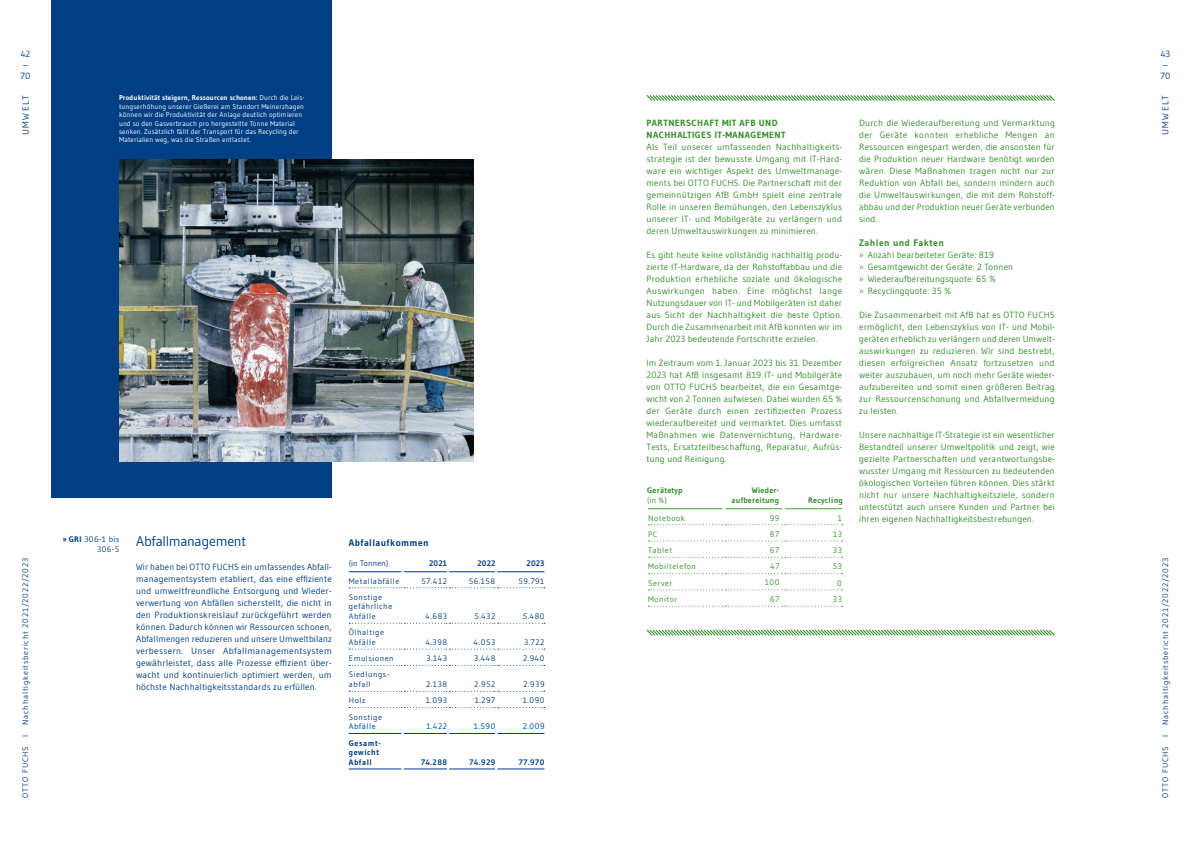
<style>
.page{position:relative;width:1191px;height:842px;background:#fff}
.page>*{position:absolute;margin:0;border:0;box-sizing:border-box;transform-origin:0 0}
.t1{font:14px "Gudea";letter-spacing:-.02em;color:#003f84}
.t2{font:700 9.5px "Gudea";letter-spacing:.045em;color:#003f84}
.t3{font:700 9.5px "Gudea";letter-spacing:.045em;color:#378e2e}
.t4{font:9px/12px "Gudea";letter-spacing:.015em;color:#378e2e;text-align:justify}
.t5{font:9px/12px "Gudea";letter-spacing:.015em;color:#003f84}
.t6{font:700 9px/12px "Gudea";letter-spacing:.05em;color:#378e2e}
.t7{font:8px/9.6px "Gudea";letter-spacing:.07em;color:#003f84}
.t8{font:8px "Gudea";letter-spacing:.1em;color:#003f84}
.t9{font:8px "Gudea";letter-spacing:.07em;color:#378e2e}
.t10{font:700 8px/9.6px "Gudea";letter-spacing:.07em;color:#003f84}
.t11{font:700 8px/9.6px "Gudea";letter-spacing:.025em;color:#378e2e;text-align:right}
.t12{font:8px/10px "Gudea";letter-spacing:.05em;color:#003f84;text-align:right}
.t13{font:8px "Gudea";letter-spacing:.025em;color:#003f84}
.t14{font:7px/8.4px "Gudea";letter-spacing:.015em;color:#fff}
.s1{font-weight:700}
</style>
<div class="page">
<hr style="left:349px;top:769px;width:53px;height:1px;background:#003f84">
<hr style="left:404px;top:769px;width:43px;height:1px;background:#003f84">
<hr style="left:449px;top:769px;width:46px;height:1px;background:#003f84">
<hr style="left:497px;top:769px;width:47px;height:1px;background:#003f84">
<svg style="left:349px;top:623px;width:196px;height:1px"></svg>
<hr style="left:349px;top:733px;width:53px;height:1px;background:#003f84">
<hr style="left:404px;top:733px;width:43px;height:1px;background:#003f84">
<hr style="left:449px;top:733px;width:46px;height:1px;background:#003f84">
<hr style="left:497px;top:733px;width:47px;height:1px;background:#003f84">
<svg style="left:349px;top:571px;width:196px;height:17px"></svg>
<hr style="left:402px;top:623px;width:2px;height:26px;background:#fff">
<hr style="left:447px;top:623px;width:2px;height:26px;background:#fff">
<hr style="left:495px;top:623px;width:2px;height:26px;background:#fff">
<svg style="left:349px;top:649px;width:196px;height:17px"></svg>
<hr style="left:402px;top:665px;width:2px;height:26px;background:#fff">
<hr style="left:447px;top:665px;width:2px;height:26px;background:#fff">
<hr style="left:495px;top:665px;width:2px;height:26px;background:#fff">
<svg style="left:349px;top:691px;width:196px;height:17px"></svg>
<hr style="left:402px;top:707px;width:2px;height:26px;background:#fff">
<hr style="left:447px;top:707px;width:2px;height:26px;background:#fff">
<hr style="left:495px;top:707px;width:2px;height:26px;background:#fff">
<svg style="left:648px;top:508px;width:195px;height:99px"></svg>
<svg style="left:646px;top:95px;width:409px;height:6px;background:#a3cb9f"></svg>
<svg style="left:646px;top:629px;width:409px;height:7px"></svg>
<div style="left:51px;top:0;width:281px;height:498px;background:#003f84"></div>
<img style="left:119px;top:159px;width:354px;height:303px">
<p class="t5" style="left:21px;top:49px;width:11px;line-height:10.8px">42 –<br>70</p>
<p class="t5" style="left:1160px;top:49px;width:11px;line-height:10.8px">43 –<br>70</p>
<p class="t5" style="left:19px;top:135px;width:41px;rotate:-90deg">Umwelt</p>
<p class="t5" style="left:1159px;top:135px;width:41px;rotate:-90deg">Umwelt</p>
<p class="t14" style="left:119px;top:94px;width:187px"><span class="s1">Produktivität steigern, Ressourcen schonen:</span> Durch die Leis&shy;tungserhöhung unserer Gießerei am Standort Meinerzhagen können wir die Produktivität der Anlage deutlich optimieren und so den Gasverbrauch pro hergestellte Tonne Material senken. Zusätzlich fällt der Transport für das Recycling der Materialien weg, was die Straßen entlastet.</p>
<p class="t6" style="left:646px;top:116px;width:140px">PARTNERSCHAFT MIT AFB UND<br>NACHHALTIGES IT-MANAGEMENT</p>
<p class="t4" style="left:646px;top:140px;width:197px">Als Teil unserer umfassenden Nachhaltigkeits&shy;strategie ist der bewusste Umgang mit IT-Hard&shy;ware ein wichtiger Aspekt des Umweltmanage&shy;ments bei OTTO FUCHS. Die Partnerschaft mit der gemeinnützigen AfB GmbH spielt eine zentrale Rolle in unseren Bemühungen, den Lebenszyklus unserer IT- und Mobilgeräte zu verlängern und deren Umweltauswirkungen zu minimieren.</p>
<p class="t4" style="left:646px;top:248px;width:197px">Es gibt heute keine vollständig nachhaltig produ&shy;zierte IT-Hardware, da der Rohstoffabbau und die Produktion erhebliche soziale und ökologische Auswirkungen haben. Eine möglichst lange Nutzungsdauer von IT- und Mobilgeräten ist daher aus Sicht der Nachhaltigkeit die beste Option.<br>Durch die Zusammenarbeit mit AfB konnten wir im Jahr 2023 bedeutende Fortschritte erzielen.</p>
<p class="t4" style="left:646px;top:356px;width:197px">Im Zeitraum vom 1. Januar 2023 bis 31. Dezember 2023 hat AfB insgesamt 819 IT- und Mobilgeräte von OTTO FUCHS bearbeitet, die ein Gesamtge&shy;wicht von 2 Tonnen aufwiesen. Dabei wurden 65 % der Geräte durch einen zertifizierten Prozess wiederaufbereitet und vermarktet. Dies umfasst Maßnahmen wie Datenvernichtung, Hardware-Tests, Ersatzteilbeschaffung, Reparatur, Aufrüs&shy;tung und Reinigung.</p>
<p class="t11" style="left:647px;top:486px;width:37px">Gerätetyp</p>
<p class="t9" style="left:647px;top:495px;width:21px">(in %)</p>
<p class="t11" style="left:731px;top:486px;width:49px">Wieder&shy;aufbereitung</p>
<p class="t11" style="left:808px;top:495px;width:36px">Recycling</p>
<p class="t9" style="left:648px;top:513px;width:38px">Notebook</p>
<p class="t9" style="left:769px;top:513px;width:11px">99</p>
<p class="t9" style="left:837px;top:513px;width:6px">1</p>
<p class="t9" style="left:648px;top:529px;width:11px">PC</p>
<p class="t9" style="left:770px;top:529px;width:11px">87</p>
<p class="t9" style="left:833px;top:529px;width:10px">13</p>
<p class="t9" style="left:648px;top:545px;width:26px">Tablet</p>
<p class="t9" style="left:770px;top:545px;width:11px">67</p>
<p class="t9" style="left:833px;top:545px;width:11px">33</p>
<p class="t9" style="left:648px;top:562px;width:49px">Mobiltelefon</p>
<p class="t9" style="left:770px;top:561px;width:10px">47</p>
<p class="t9" style="left:832px;top:562px;width:11px">53</p>
<p class="t9" style="left:648px;top:578px;width:26px">Server</p>
<p class="t9" style="left:765px;top:578px;width:16px">100</p>
<p class="t9" style="left:837px;top:578px;width:6px">0</p>
<p class="t9" style="left:648px;top:594px;width:31px">Monitor</p>
<p class="t9" style="left:770px;top:594px;width:11px">67</p>
<p class="t9" style="left:833px;top:594px;width:11px">33</p>
<p class="t4" style="left:859px;top:116px;width:197px">Durch die Wiederaufbereitung und Vermarktung der Geräte konnten erhebliche Mengen an Ressourcen eingespart werden, die ansonsten für die Produktion neuer Hardware benötigt worden wären. Diese Maßnahmen tragen nicht nur zur Reduktion von Abfall bei, sondern mindern auch die Umweltauswirkungen, die mit dem Rohstoff&shy;abbau und der Produktion neuer Geräte verbunden sind.</p>
<p class="t3" style="left:859px;top:236px;width:86px">Zahlen und Fakten</p>
<p class="t4" style="left:859px;top:248px;width:155px;text-align:left">» Anzahl bearbeiteter Geräte: 819<br>» Gesamtgewicht der Geräte: 2 Tonnen » Wiederaufbereitungsquote: 65 %<br>» Recyclingquote: 35 %</p>
<p class="t4" style="left:859px;top:308px;width:197px">Die Zusammenarbeit mit AfB hat es OTTO FUCHS ermöglicht, den Lebenszyklus von IT- und Mobil&shy;geräten erheblich zu verlängern und deren Umwelt&shy;auswirkungen zu reduzieren. Wir sind bestrebt, diesen erfolgreichen Ansatz fortzusetzen und weiter auszubauen, um noch mehr Geräte wieder&shy;aufzubereiten und somit einen größeren Beitrag zur Ressourcenschonung und Abfallvermeidung zu leisten.</p>
<p class="t4" style="left:859px;top:428px;width:197px">Unsere nachhaltige IT-Strategie ist ein wesentlicher Bestandteil unserer Umweltpolitik und zeigt, wie gezielte Partnerschaften und verantwortungsbe&shy;wusster Umgang mit Ressourcen zu bedeutenden ökologischen Vorteilen führen können. Dies stärkt nicht nur unsere Nachhaltigkeitsziele, sondern unterstützt auch unsere Kunden und Partner bei ihren eigenen Nachhaltigkeitsbestrebungen.</p>
<h1 class="t1" style="left:136px;top:533px;width:112px">Abfallmanagement</h1>
<p class="t5" style="left:136px;top:560px;width:197px;text-align:justify">Wir haben bei OTTO FUCHS ein umfassendes Abfall&shy;managementsystem etabliert, das eine effiziente und umweltfreundliche Entsorgung und Wieder&shy;verwertung von Abfällen sicherstellt, die nicht in den Produktionskreislauf zurückgeführt werden können. Dadurch können wir Ressourcen schonen, Abfallmengen reduzieren und unsere Umweltbilanz verbessern. Unser Abfallmanagementsystem gewährleistet, dass alle Prozesse effizient über&shy;wacht und kontinuierlich optimiert werden, um höchste Nachhaltigkeitsstandards zu erfüllen.</p>
<p class="t12" style="left:63px;top:534px;width:58px"><span class="s1">» GRI</span> 306-1 bis<br>306-5</p>
<p class="t2" style="left:349px;top:536px;width:81px">Abfallaufkommen</p>
<p class="t13" style="left:349px;top:558px;width:41px">(in Tonnen)</p>
<p class="t10" style="left:429px;top:558px;width:19px">2021</p>
<p class="t10" style="left:477px;top:558px;width:19px">2022</p>
<p class="t10" style="left:526px;top:558px;width:19px">2023</p>
<p class="t7" style="left:349px;top:576px;width:52px">Metallabfälle</p>
<p class="t7" style="left:421px;top:576px;width:27px">57.412</p>
<p class="t7" style="left:469px;top:576px;width:28px">56.158</p>
<p class="t7" style="left:518px;top:576px;width:27px">59.791</p>
<p class="t7" style="left:349px;top:592px;width:45px">Sonstige gefährliche<br>Abfälle</p>
<p class="t8" style="left:21px;top:798px;width:241px;rotate:-90deg">OTTO FUCHS I Nachhaltigkeitsbericht 2021/2022/2023</p>
<p class="t8" style="left:1160px;top:798px;width:241px;rotate:-90deg">OTTO FUCHS I Nachhaltigkeitsbericht 2021/2022/2023</p>
<p class="t7" style="left:425px;top:611px;width:23px">4.683</p>
<p class="t7" style="left:474px;top:611px;width:22px">5.432</p>
<p class="t7" style="left:523px;top:611px;width:23px">5.480</p>
<p class="t7" style="left:349px;top:627px;width:37px">Ölhaltige<br>Abfälle</p>
<p class="t7" style="left:426px;top:637px;width:23px">4.398</p>
<p class="t7" style="left:474px;top:637px;width:23px">4.053</p>
<p class="t7" style="left:524px;top:637px;width:22px">3.722</p>
<p class="t7" style="left:349px;top:653px;width:46px">Emulsionen</p>
<p class="t7" style="left:426px;top:653px;width:22px">3.143</p>
<p class="t7" style="left:474px;top:653px;width:23px">3.448</p>
<p class="t7" style="left:523px;top:653px;width:23px">2.940</p>
<p class="t7" style="left:349px;top:670px;width:41px">Siedlungs&shy;abfall</p>
<p class="t7" style="left:426px;top:679px;width:22px">2.138</p>
<p class="t7" style="left:474px;top:679px;width:23px">2.952</p>
<p class="t7" style="left:523px;top:679px;width:23px">2.939</p>
<p class="t7" style="left:349px;top:696px;width:18px">Holz</p>
<p class="t7" style="left:426px;top:696px;width:23px">1.093</p>
<p class="t7" style="left:475px;top:696px;width:22px">1.297</p>
<p class="t7" style="left:523px;top:696px;width:23px">1.090</p>
<p class="t7" style="left:349px;top:712px;width:35px">Sonstige<br>Abfälle</p>
<p class="t7" style="left:426px;top:721px;width:22px">1.422</p>
<p class="t7" style="left:474px;top:721px;width:23px">1.590</p>
<p class="t7" style="left:523px;top:721px;width:23px">2.009</p>
<p class="t10" style="left:349px;top:738px;width:33px">Gesamt&shy;gewicht<br>Abfall</p>
<p class="t10" style="left:421px;top:757px;width:28px">74.288</p>
<p class="t10" style="left:469px;top:757px;width:27px">74.929</p>
<p class="t10" style="left:519px;top:757px;width:27px">77.970</p>
</div>
